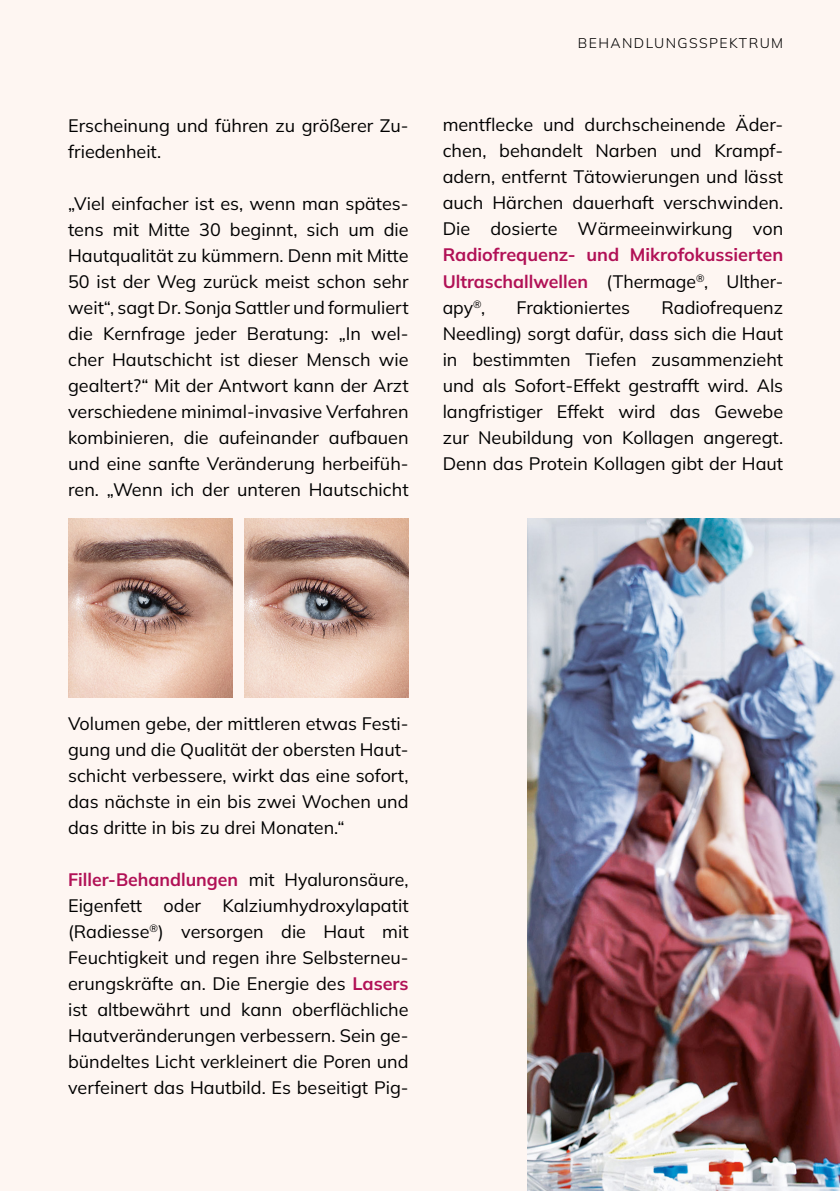
<style>
.page{position:relative;width:840px;height:1191px;background:#fff}
.page>*{position:absolute;margin:0;border:0;box-sizing:border-box;transform-origin:0 0}
.t1{font:18px/26px "Mulish";color:#000;text-align:justify}
.t2{font:700 18px/26px "Mulish";color:#b11156;text-align:justify}
.t3{font:300 14px "Mulish";letter-spacing:.1em;color:#000}
.s1{font-weight:400;color:#000}
.s2{font-weight:700;color:#b11156}
</style>
<div class="page">
<div style="left:0;top:0;width:839px;height:1191px;background:#fef6f2"></div>
<img style="left:68px;top:519px;width:164px;height:178px">
<img style="left:244px;top:519px;width:164px;height:178px">
<img style="left:527px;top:519px;width:312px;height:672px">
<p class="t1" style="left:68px;top:112px;width:342px">Erscheinung und führen zu größerer Zu&shy;friedenheit.</p>
<p class="t1" style="left:68px;top:190px;width:342px">„Viel einfacher ist es, wenn man spätes&shy;tens mit Mitte 30 beginnt, sich um die Hautqualität zu kümmern. Denn mit Mitte 50 ist der Weg zurück meist schon sehr weit“, sagt Dr. Sonja Sattler und formuliert die Kernfrage jeder Beratung: „In wel&shy;cher Hautschicht ist dieser Mensch wie gealtert?“ Mit der Antwort kann der Arzt verschiedene minimal-invasive Verfahren kombinieren, die aufeinander aufbauen und eine sanfte Veränderung herbeifüh&shy;ren. „Wenn ich der unteren Hautschicht</p>
<p class="t3" style="left:577px;top:34px;width:207px">BEHANDLUNGSSPEKTRUM</p>
<p class="t1" style="left:442px;top:112px;width:342px">mentflecke und durchscheinende Äder&shy;chen, behandelt Narben und Krampf&shy;adern, entfernt Tätowierungen und lässt auch Härchen dauerhaft verschwinden.<br>Die dosierte Wärmeeinwirkung von</p>
<p class="t2" style="left:442px;top:242px;width:342px">Radiofrequenz- und Mikrofokussierten Ultraschallwellen <span class="s1">(Thermage</span><sup>®</sup><span class="s1">, Ulther&shy;apy</span><sup>®</sup><span class="s1">,</span></p>
<p class="t1" style="left:442px;top:294px;width:342px;text-indent:218px">Radiofrequenz Needling) sorgt dafür, dass sich die Haut in bestimmten Tiefen zusammenzieht und als Sofort-Effekt gestrafft wird. Als langfristiger Effekt wird das Gewebe zur Neubildung von Kollagen angeregt.<br>Denn das Protein Kollagen gibt der Haut</p>
<p class="t1" style="left:516px;top:294px;width:115px">Fraktioniertes</p>
<p class="t1" style="left:68px;top:709px;width:342px">Volumen gebe, der mittleren etwas Festi&shy;gung und die Qualität der obersten Haut&shy;schicht verbessere, wirkt das eine sofort, das nächste in ein bis zwei Wochen und das dritte in bis zu drei Monaten.“</p>
<p class="t1" style="left:68px;top:866px;width:342px"><span class="s2">Filler-Behandlungen</span> mit Hyaluronsäure, Eigenfett oder Kalziumhydroxylapatit (Radiesse<sup>®</sup>) versorgen die Haut mit Feuchtigkeit und regen ihre Selbsterneu&shy;erungskräfte an. Die Energie des <span class="s2">Lasers </span>ist altbewährt und kann oberflächliche Hautveränderungen verbessern. Sein ge&shy;bündeltes Licht verkleinert die Poren und verfeinert das Hautbild. Es beseitigt Pig-</p>
</div>
